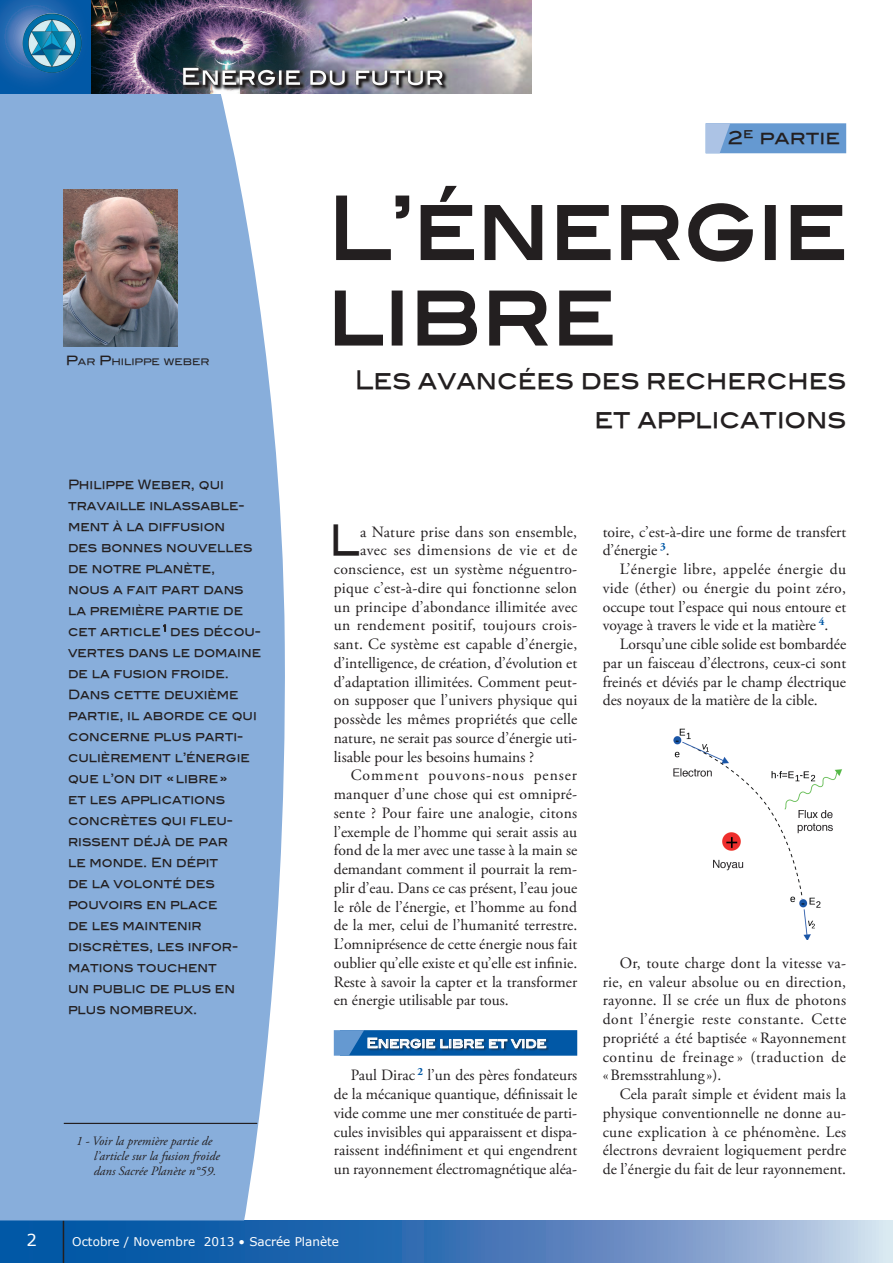
<style>
.page{position:relative;width:893px;height:1263px;background:#fff}
.page>*{position:absolute;margin:0;border:0;box-sizing:border-box;transform-origin:0 0}
._2__Titre{font:87px/85.5px "Blair Md ITCTT Medium";color:#231f20;scale:.9 1}
.Texte{font:41.7px "Blair Md ITCTT Medium";color:#231f20;scale:.9 1}
._2__Titre-2{font:25.5px/39px "Blair Md ITCTT Medium";color:#231f20;text-align:right;scale:.9 1}
._8__Légende_photo{font:18px "Blair Md ITCTT Medium";color:#231f20}
.t1{font:16.5px "Verdana";color:#fff}
.Texte-2{font:15.75px/18.8px "Adobe Garamond Pro";color:#231f20;text-align:justify}
.Texte-3{font:15.75px "Adobe Garamond Pro";letter-spacing:.02em;color:#231f20}
.Texte-4{font:15.75px "Adobe Garamond Pro";letter-spacing:.025em;color:#231f20}
.Texte-5{font:15.75px "Adobe Garamond Pro";letter-spacing:.03em;color:#231f20}
.t2{font:13.5px "Blair Md ITCTT Medium";color:#fff;scale:.9 1}
.Chapeau{font:12.75px/21px "Blair Md ITCTT Medium";color:#231f20;scale:.9 1}
.Notes{font:italic 12.75px/15px "Adobe Garamond Pro";color:#231f20}
.t3{font:12px "Verdana";color:#fff}
.Signature_chapô{font:8.85px "Blair Md ITCTT Medium";color:#231f20}
.s1{font-size:12.75px}
</style>
<div class="page">
<svg style="left:0;top:1220px;width:892px;height:43px;background:#487eba"></svg>
<hr style="left:892px;top:1220px;width:1px;height:43px;background:#daeaf1">
<hr style="left:63px;top:1220px;width:1px;height:43px;background:#231f20">
<svg style="left:0;top:94px;width:285px;height:1126px;background:#90b3dd"></svg>
<svg style="left:336px;top:195px;width:74px;height:65px"></svg>
<svg style="left:420px;top:185px;width:54px;height:75px"></svg>
<svg style="left:484px;top:205px;width:59px;height:55px"></svg>
<svg style="left:557px;top:205px;width:54px;height:55px"></svg>
<svg style="left:621px;top:205px;width:59px;height:55px"></svg>
<svg style="left:688px;top:203px;width:65px;height:59px"></svg>
<div style="left:765px;top:205px;width:11px;height:55px;border:2px solid #231f20"></div>
<svg style="left:790px;top:205px;width:55px;height:55px"></svg>
<svg style="left:334px;top:290px;width:49px;height:56px"></svg>
<div style="left:392px;top:291px;width:11px;height:55px;border:2px solid #231f20"></div>
<svg style="left:417px;top:290px;width:60px;height:56px"></svg>
<svg style="left:489px;top:290px;width:59px;height:56px"></svg>
<svg style="left:559px;top:290px;width:54px;height:56px"></svg>
<svg style="left:163px;top:624px;width:3px;height:8px"></svg>
<img style="left:91px;top:0;width:440px;height:94px">
<svg style="left:0;top:0;width:91px;height:94px;background:#1661ab"></svg>
<img style="left:23px;top:13px;width:58px;height:60px">
<svg style="left:334px;top:1030px;width:243px;height:26px;background:#3173b0"></svg>
<img style="left:64px;top:189px;width:113px;height:158px">
<img style="left:673px;top:728px;width:169px;height:212px">
<svg style="left:706px;top:123px;width:140px;height:30px;background:#6f9fd4"></svg>
<hr style="left:64px;top:1123px;width:193px;height:1px;background:#231f20">
<p class="Signature_chapô" style="left:66px;top:355px;width:145px"><span class="s1">P</span>AR <span class="s1">P</span>HILIPPE WEBER</p>
<p class="Chapeau" style="left:68px;top:472px;width:216px">Philippe Weber, qui travaille inlassable&shy;ment à la diffusion<br>des bonnes nouvelles de notre planète,<br>nous a fait part dans la première partie de cet article <sup>1</sup> des décou&shy;vertes dans le domaine de la fusion froide.<br>Dans cette deuxième partie, il aborde ce qui concerne plus parti&shy;culièrement l’énergie que l’on dit «libre»<br>et les applications concrètes qui fleu&shy;rissent déjà de par<br>le monde. En dépit<br>de la volonté des pouvoirs en place<br>de les maintenir discrètes, les infor&shy;mations touchent<br>un public de plus en plus nombreux.</p>
<p class="Notes" style="left:94px;top:1134px;width:127px;text-indent:-18px">1 - Voir la première partie de l’article sur la fusion froide dans Sacrée Planète n°59.</p>
<p class="_8__Légende_photo" style="left:728px;top:123px;width:113px">2<sup>e</sup> partie</p>
<p class="_2__Titre" style="left:327px;top:176px;width:579px">L’énergie libre</p>
<p class="_2__Titre-2" style="left:355px;top:357px;width:547px">Les avancées des recherches et applications</p>
<p class="Texte" style="left:329px;top:506px;width:36px">L</p>
<p class="Texte-2" style="left:360px;top:523px;width:219px">a Nature prise dans son ensemble,</p>
<p class="Texte-5" style="left:360px;top:541px;width:219px">avec ses dimensions de vie et de</p>
<p class="Texte-3" style="left:334px;top:560px;width:245px">conscience, est un système néguentro-</p>
<p class="Texte-2" style="left:334px;top:579px;width:245px">pique c’est-à-dire qui fonctionne selon</p>
<p class="Texte-2" style="left:334px;top:598px;width:245px">un principe d’abondance illimitée avec</p>
<p class="Texte-4" style="left:334px;top:616px;width:245px">un rendement positif, toujours crois-</p>
<p class="Texte-2" style="left:334px;top:635px;width:245px">sant. Ce système est capable d’énergie,</p>
<p class="Texte-2" style="left:334px;top:654px;width:245px">d’intelligence, de création, d’évolution et</p>
<p class="Texte-2" style="left:334px;top:673px;width:245px">d’adaptation illimitées. Comment peut-</p>
<p class="Texte-2" style="left:334px;top:691px;width:245px">on supposer que l’univers physique qui</p>
<p class="Texte-2" style="left:334px;top:710px;width:245px">possède les mêmes propriétés que celle</p>
<p class="Texte-2" style="left:334px;top:729px;width:245px">nature, ne serait pas source d’énergie uti-</p>
<p class="Texte-2" style="left:334px;top:748px;width:202px">lisable pour les besoins humains ?</p>
<p class="Texte-2" style="left:334px;top:766px;width:245px;text-indent:17px">Comment pouvons-nous penser manquer d’une chose qui est omnipré&shy;sente ? Pour faire une analogie, citons l’exemple de l’homme qui serait assis au fond de la mer avec une tasse à la main se demandant comment il pourrait la rem&shy;plir d’eau. Dans ce cas présent, l’eau joue le rôle de l’énergie, et l’homme au fond de la mer, celui de l’humanité terrestre.<br>L’omniprésence de cette énergie nous fait oublier qu’elle existe et qu’elle est infinie.<br>Reste à savoir la capter et la transformer en énergie utilisable par tous.</p>
<p class="t2" style="left:367px;top:1032px;width:201px">Energie libre et vide</p>
<p class="Texte-2" style="left:334px;top:1066px;width:245px;text-indent:17px">Paul Dirac <sup>2</sup> l’un des pères fondateurs de la mécanique quantique, définissait le vide comme une mer constituée de parti&shy;cules invisibles qui apparaissent et dispa&shy;raissent indéfiniment et qui engendrent un rayonnement électromagnétique aléa-</p>
<p class="Texte-2" style="left:603px;top:523px;width:245px">toire, c’est-à-dire une forme de transfert d’énergie <sup>3</sup>.</p>
<p class="Texte-2" style="left:603px;top:560px;width:245px;text-indent:17px">L’énergie libre, appelée énergie du vide (éther) ou énergie du point zéro, occupe tout l’espace qui nous entoure et voyage à travers le vide et la matière <sup>4</sup>.</p>
<p class="Texte-2" style="left:603px;top:635px;width:245px;text-indent:17px">Lorsqu’une cible solide est bombardée par un faisceau d’électrons, ceux-ci sont freinés et déviés par le champ électrique des noyaux de la matière de la cible.</p>
<p class="Texte-2" style="left:603px;top:954px;width:245px;text-indent:17px">Or, toute charge dont la vitesse va&shy;rie, en valeur absolue ou en direction, rayonne. Il se crée un flux de photons dont l’énergie reste constante. Cette propriété a été baptisée «Rayonnement continu de freinage » (traduction de «Bremsstrahlung »).</p>
<p class="Texte-2" style="left:603px;top:1085px;width:245px;text-indent:17px">Cela paraît simple et évident mais la physique conventionnelle ne donne au&shy;cune explication à ce phénomène. Les électrons devraient logiquement perdre de l’énergie du fait de leur rayonnement.</p>
<p class="t1" style="left:27px;top:1228px;width:12px">2</p>
<p class="t3" style="left:72px;top:1233px;width:268px">Octobre / Novembre 2013 • Sacrée Planète</p>
</div>
